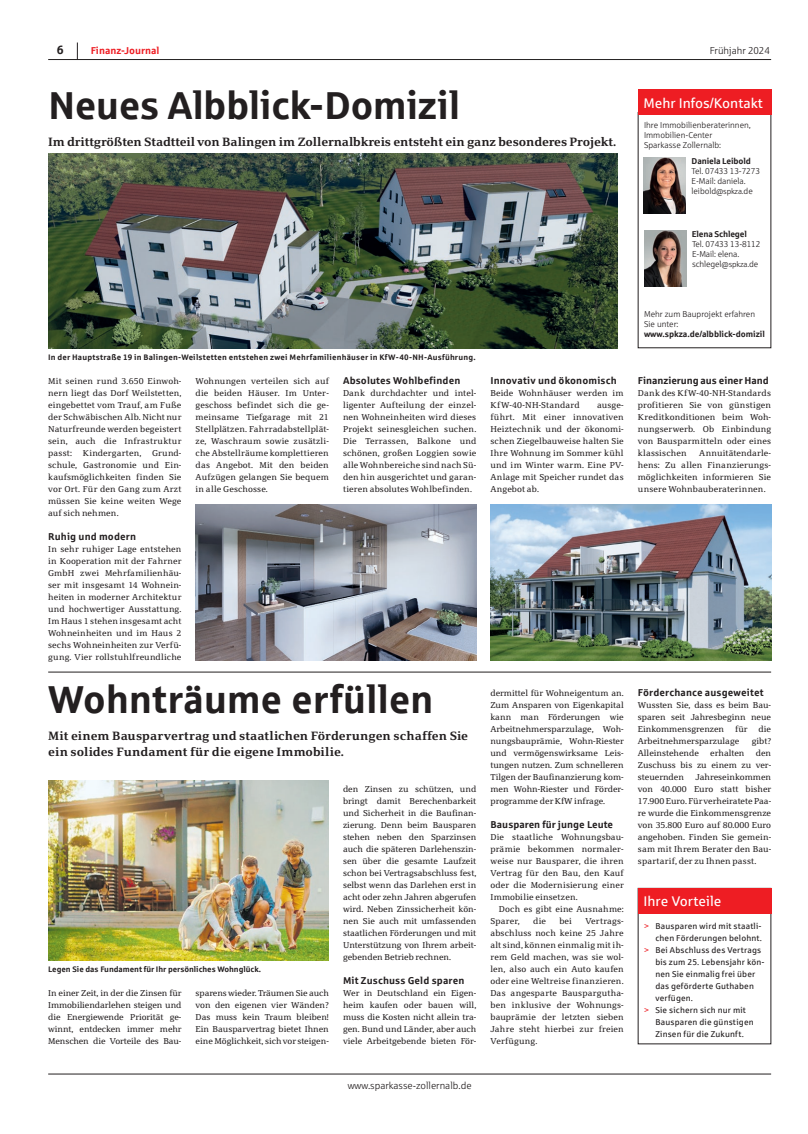
<style>
.page{position:relative;width:808px;height:1134px;background:#fff}
.page>*{position:absolute;margin:0;border:0;box-sizing:border-box;transform-origin:0 0}
.t1{font:700 39px "Sparkasse Rg";letter-spacing:-.01em;color:#231f20}
.t2{font:14px "Sparkasse Rg";color:#fff}
.t3{font:700 12px/16px "Sparkasse Serif";letter-spacing:-.01em;color:#231f20}
.t4{font:700 12px "Sparkasse Rg";color:#231f20}
.t5{font:700 10px "Sparkasse Rg";letter-spacing:.01em;color:#231f20}
.t6{font:10px "Sparkasse Lt";color:#231f20}
.t7{font:700 10px "Sparkasse Rg";color:#ee1d23}
.t8{font:8.5px/12px "Sparkasse Serif";color:#231f20;text-align:justify}
.t9{font:8.5px "Sparkasse Rg";letter-spacing:.015em;color:#231f20}
.t10{font:8.5px/10px "Sparkasse Lt";color:#231f20}
.t11{font:700 8.5px "Sparkasse Rg";letter-spacing:-.02em;color:#231f20}
.t12{font:8.5px/12px "Sparkasse Serif";letter-spacing:.02em;color:#231f20}
.t13{font:700 8px "Sparkasse Rg";letter-spacing:.02em;color:#231f20}
.t14{font:700 8px "Sparkasse Rg";letter-spacing:-.005em;color:#231f20}
.s1{font-size:8px}
.s2{color:#ee2026}
</style>
<div class="page">
<svg style="left:77px;top:43px;width:1px;height:16px"></svg>
<hr style="left:48px;top:59px;width:723px;height:1px;background:#231f20">
<hr style="left:48px;top:1074px;width:723px;height:1px;background:#231f20">
<hr style="left:48px;top:672px;width:723px;height:1px;background:#231f20">
<img style="left:48px;top:780px;width:281px;height:180px">
<div style="left:638px;top:888px;width:133px;height:26px;background:#ee1d23"></div>
<img style="left:644px;top:231px;width:42px;height:56px">
<div style="left:638px;top:90px;width:133px;height:25px;background:#ee1d23"></div>
<img style="left:644px;top:157px;width:42px;height:57px">
<img style="left:48px;top:154px;width:569px;height:194px">
<img style="left:490px;top:504px;width:281px;height:156px">
<img style="left:196px;top:504px;width:280px;height:156px">
<h3 class="t4" style="left:57px;top:42px;width:8px">6</h3>
<p class="t7" style="left:91px;top:44px;width:70px">Finanz-Journal</p>
<p class="t6" style="left:710px;top:44px;width:61px">Frühjahr 2024</p>
<h1 class="t1" style="left:48px;top:80px;width:414px">Neues Albblick-Domizil</h1>
<h3 class="t3" style="left:48px;top:133px;width:569px">Im drittgrößten Stadtteil von Balingen im Zollernalbkreis entsteht ein ganz besonderes Projekt.</h3>
<h2 class="t2" style="left:643px;top:94px;width:121px">Mehr Infos/Kontakt</h2>
<p class="t10" style="left:644px;top:119px;width:108px">Ihre Immobilienberaterinnen,<br>Immobilien-Center<br>Sparkasse Zollernalb:</p>
<p class="t11" style="left:692px;top:155px;width:61px">Daniela Leibold</p>
<p class="t10" style="left:692px;top:165px;width:70px">Tel. 07433 13-7273<br>E-Mail: daniela. leibold<span class="s1">@spkza.</span>de</p>
<p class="t11" style="left:692px;top:228px;width:57px">Elena Schlegel</p>
<p class="t10" style="left:692px;top:238px;width:70px">Tel. 07433 13-8112<br>E-Mail: elena. schlegel<span class="s1">@spkza.</span>de</p>
<p class="t13" style="left:48px;top:352px;width:429px">In der Hauptstraße 19 in Balingen-Weilstetten entstehen zwei Mehrfamilienhäuser in KfW-40-NH-Ausführung.</p>
<p class="t8" style="left:48px;top:375px;width:135px">Mit seinen rund 3.650 Einwoh&shy;nern liegt das Dorf Weilstetten, eingebettet vom Trauf, am Fuße der Schwäbischen Alb. Nicht nur Naturfreunde werden begeistert sein, auch die Infrastruktur passt:</p>
<p class="t8" style="left:48px;top:447px;width:135px;text-indent:104px">Grund&shy;schule, Gastronomie und Ein&shy;kaufsmöglichkeiten finden Sie vor Ort. Für den Gang zum Arzt müssen Sie keine weiten Wege auf sich nehmen.</p>
<p class="t5" style="left:48px;top:530px;width:89px">Ruhig und modern</p>
<p class="t8" style="left:48px;top:543px;width:135px">In sehr ruhiger Lage entstehen in Kooperation mit der Fahrner GmbH zwei Mehrfamilienhäu&shy;ser mit insgesamt 14 Wohnein&shy;heiten in moderner Architektur und hochwertiger Ausstattung.<br>Im Haus 1 stehen insgesamt acht Wohneinheiten und im Haus 2 sechs Wohneinheiten zur Verfü&shy;gung. Vier rollstuhlfreundliche</p>
<p class="t12" style="left:83px;top:447px;width:60px">Kindergarten,</p>
<p class="t8" style="left:196px;top:375px;width:135px">Wohnungen verteilen sich auf die beiden Häuser. Im Unter&shy;geschoss befindet sich die ge&shy;meinsame Tiefgarage mit 21<br>Stellplätzen. Fahrradabstellplät&shy;ze, Waschraum sowie zusätzli&shy;che Abstellräume komplettieren das Angebot. Mit den beiden Aufzügen gelangen Sie bequem in alle Geschosse.</p>
<p class="t5" style="left:343px;top:374px;width:119px">Absolutes Wohlbefinden</p>
<p class="t8" style="left:343px;top:387px;width:135px">Dank durchdachter und intel&shy;ligenter Aufteilung der einzel&shy;nen Wohneinheiten wird dieses Projekt seinesgleichen suchen.<br>Die Terrassen, Balkone und schönen, großen Loggien sowie alle Wohnbereiche sind nach Sü&shy;den hin ausgerichtet und garan&shy;tieren absolutes Wohlbefinden.</p>
<h1 class="t1" style="left:48px;top:675px;width:387px">Wohnträume erfüllen</h1>
<h3 class="t3" style="left:48px;top:728px;width:421px">Mit einem Bausparvertrag und staatlichen Förderungen schaffen Sie ein solides Fundament für die eigene Immobilie.</h3>
<p class="t14" style="left:48px;top:964px;width:214px">Legen Sie das Fundament für Ihr persönliches Wohnglück.</p>
<p class="t8" style="left:48px;top:987px;width:135px">In einer Zeit, in der die Zinsen für Immobiliendarlehen steigen und die Energiewende Priorität ge&shy;winnt, entdecken immer mehr Menschen die Vorteile des Bau-</p>
<p class="t8" style="left:196px;top:987px;width:135px">sparens wieder. Träumen Sie auch von den eigenen vier Wänden?<br>Das muss kein Traum bleiben!<br>Ein Bausparvertrag bietet Ihnen eine Möglichkeit, sich vor steigen-</p>
<p class="t8" style="left:343px;top:783px;width:135px">den Zinsen zu schützen, und bringt damit Berechenbarkeit und Sicherheit in die Baufinan&shy;zierung. Denn beim Bausparen stehen neben den Sparzinsen auch die späteren Darlehenszin&shy;sen über die gesamte Laufzeit schon bei Vertragsabschluss fest, selbst wenn das Darlehen erst in acht oder zehn Jahren abgerufen wird. Neben Zinssicherheit kön&shy;nen Sie auch mit umfassenden staatlichen Förderungen und mit Unterstützung von Ihrem arbeit&shy;gebenden Betrieb rechnen.</p>
<p class="t5" style="left:343px;top:974px;width:123px">Mit Zuschuss Geld sparen</p>
<p class="t8" style="left:343px;top:987px;width:135px">Wer in Deutschland ein Eigen&shy;heim kaufen oder bauen will, muss die Kosten nicht allein tra&shy;gen. Bund und Länder, aber auch viele Arbeitgebende bieten För-</p>
<p class="t10" style="left:644px;top:308px;width:113px">Mehr zum Bauprojekt erfahren<br>Sie unter:</p>
<p class="t11" style="left:644px;top:328px;width:122px">www.spkza.de/albblick-domizil</p>
<p class="t5" style="left:490px;top:374px;width:128px">Innovativ und ökonomisch</p>
<p class="t12" style="left:490px;top:387px;width:135px">Beide Wohnhäuser werden im<br>KfW-40-NH-Standard</p>
<p class="t8" style="left:490px;top:399px;width:135px;text-indent:107px">ausge&shy;führt. Mit einer innovativen Heiztechnik und der ökonomi&shy;schen Ziegelbauweise halten Sie Ihre Wohnung im Sommer kühl und im Winter warm. Eine PV-Anlage mit Speicher rundet das Angebot ab.</p>
<p class="t5" style="left:638px;top:374px;width:132px">Finanzierung aus einer Hand</p>
<p class="t8" style="left:638px;top:387px;width:135px">Dank des KfW-40-NH-Standards profitieren Sie von günstigen Kreditkonditionen beim Woh&shy;nungserwerb. Ob Einbindung von Bausparmitteln oder eines klassischen</p>
<p class="t8" style="left:638px;top:447px;width:135px;text-indent:61px">Annuitätendarle&shy;hens: Zu allen Finanzierungs&shy;möglichkeiten informieren Sie unsere Wohnbauberaterinnen.</p>
<p class="t8" style="left:490px;top:687px;width:135px">dermittel für Wohneigentum an.<br>Zum Ansparen von Eigenkapital kann man Förderungen wie Arbeitnehmersparzulage, Woh&shy;nungsbauprämie, Wohn-Riester und vermögenswirksame Leis&shy;tungen nutzen. Zum schnelleren Tilgen der Baufinanzierung kom&shy;men Wohn-Riester und Förder&shy;programme der KfW infrage.</p>
<p class="t5" style="left:490px;top:818px;width:124px">Bausparen für junge Leute</p>
<p class="t8" style="left:490px;top:831px;width:135px">Die staatliche Wohnungsbau&shy;prämie bekommen normaler&shy;weise nur Bausparer, die ihren Vertrag für den Bau, den Kauf oder die Modernisierung einer Immobilie einsetzen.</p>
<p class="t8" style="left:490px;top:903px;width:135px;text-indent:8px">Doch es gibt eine Ausnahme:<br>Sparer,</p>
<p class="t8" style="left:533px;top:915px;width:14px">die</p>
<p class="t8" style="left:559px;top:915px;width:14px">bei</p>
<p class="t8" style="left:490px;top:915px;width:135px;text-indent:95px">Vertrags&shy;abschluss noch keine 25 Jahre alt sind, können einmalig mit ih&shy;rem Geld machen, was sie wol&shy;len, also auch ein Auto kaufen oder eine Weltreise finanzieren.<br>Das angesparte Bauspargutha&shy;ben inklusive der Wohnungs&shy;bauprämie der letzten sieben Jahre steht hierbei zur freien Verfügung.</p>
<p class="t5" style="left:638px;top:686px;width:127px">Förderchance ausgeweitet</p>
<p class="t8" style="left:638px;top:699px;width:135px">Wussten Sie, dass es beim Bau&shy;sparen seit Jahresbeginn neue Einkommensgrenzen</p>
<p class="t8" style="left:735px;top:723px;width:14px">für</p>
<p class="t8" style="left:758px;top:723px;width:14px">die</p>
<p class="t8" style="left:638px;top:735px;width:103px">Arbeitnehmersparzulage</p>
<p class="t8" style="left:752px;top:735px;width:21px">gibt?</p>
<p class="t8" style="left:638px;top:747px;width:63px">Alleinstehende</p>
<p class="t8" style="left:710px;top:747px;width:36px">erhalten</p>
<p class="t8" style="left:638px;top:747px;width:135px;text-indent:118px">den Zuschuss bis zu einem zu ver&shy;steuernden</p>
<p class="t8" style="left:638px;top:771px;width:135px;text-indent:58px">Jahreseinkommen von 40.000 Euro statt bisher 17.900 Euro. Für verheiratete Paa&shy;re wurde die Einkommensgrenze von 35.800 Euro auf 80.000 Euro angehoben. Finden Sie gemein&shy;sam mit Ihrem Berater den Bau&shy;spartarif, der zu Ihnen passt.</p>
<h2 class="t2" style="left:643px;top:893px;width:79px">Ihre Vorteile</h2>
<p class="t9" style="left:644px;top:921px;width:119px"><span class="s2">&gt;</span> Bausparen wird mit staatli-</p>
<p class="t9" style="left:655px;top:933px;width:108px">chen Förderungen belohnt.</p>
<p class="t9" style="left:644px;top:945px;width:119px"><span class="s2">&gt;</span> Bei Abschluss des Vertrags</p>
<p class="t9" style="left:655px;top:957px;width:111px">bis zum 25. Lebensjahr kön-</p>
<p class="t9" style="left:655px;top:969px;width:101px">nen Sie einmalig frei über</p>
<p class="t9" style="left:655px;top:981px;width:100px">das geförderte Guthaben</p>
<p class="t9" style="left:655px;top:993px;width:39px">verfügen.</p>
<p class="t9" style="left:644px;top:1005px;width:103px"><span class="s2">&gt;</span> Sie sichern sich nur mit</p>
<p class="t9" style="left:655px;top:1017px;width:100px">Bausparen die günstigen</p>
<p class="t9" style="left:655px;top:1029px;width:90px">Zinsen für die Zukunft.</p>
<p class="t6" style="left:348px;top:1080px;width:125px">www.sparkasse-zollernalb.de</p>
</div>
